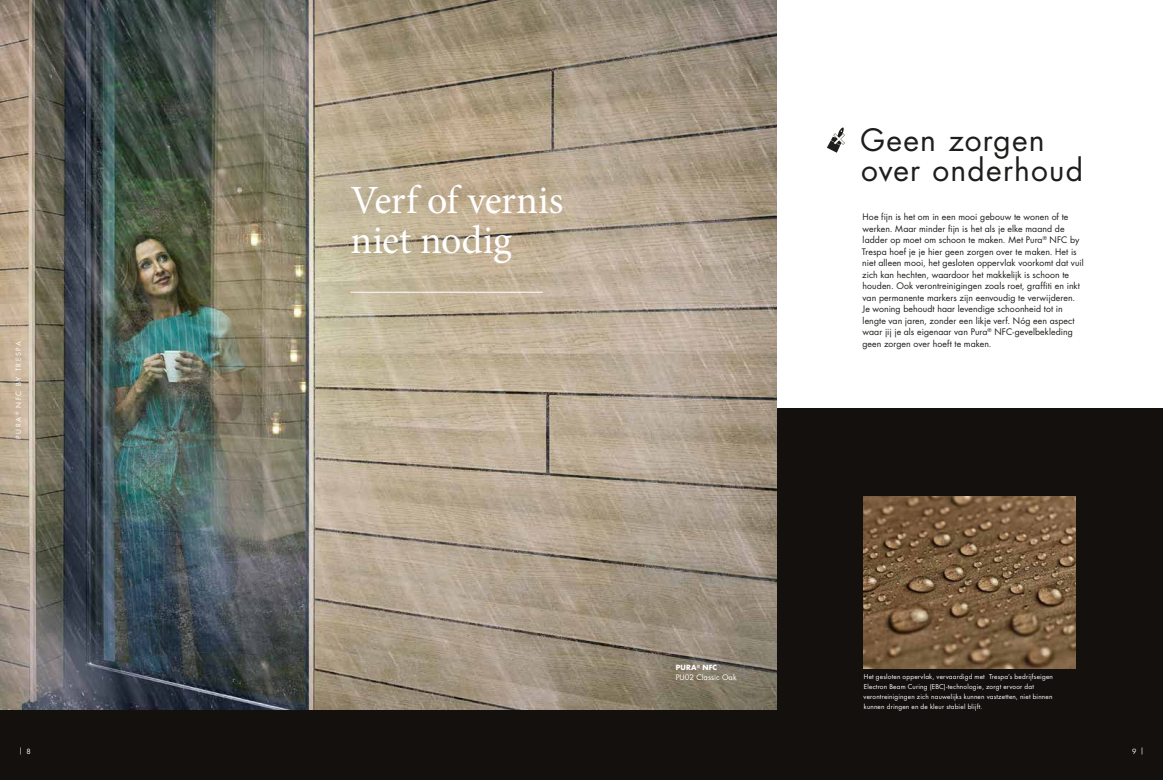
<style>
.page{position:relative;width:1163px;height:780px;background:#fff}
.page>*{position:absolute;margin:0;border:0;box-sizing:border-box;transform-origin:0 0}
.t1{font:40px/40px "Minion Pro";letter-spacing:-.01em;color:#fff}
.t2{font:30px/30px "Futura Std";letter-spacing:.04em;color:#1d1d1b}
.t3{font:8.8px/11.5px "Futura Std";letter-spacing:.005em;color:#1d1d1b}
.t4{font:7.5px "Futura Std";letter-spacing:.01em;color:#fff}
.t5{font:7px "Futura Std";letter-spacing:.21em;color:#fff}
.t6{font:700 7px "Futura Std";letter-spacing:.02em;color:#fff}
.t7{font:6.5px/10px "Futura Std";letter-spacing:.025em;color:#fff}
</style>
<div class="page">
<div style="left:0;top:408px;width:1162px;height:372px;background:#13100d"></div>
<img style="left:0;top:0;width:775px;height:709px">
<img style="left:863px;top:496px;width:212px;height:172px">
<hr style="left:350px;top:292px;width:193px;height:1px;background:#fff">
<svg style="left:827px;top:127px;width:17px;height:26px"></svg>
<p class="t5" style="left:14px;top:438px;width:99px;rotate:-90deg">PURA <sup>®</sup> NFC BY TRESPA</p>
<h1 class="t1" style="left:350px;top:180px;width:214px">Verf of vernis niet nodig</h1>
<h2 class="t2" style="left:860px;top:125px;width:224px">Geen zorgen over onderhoud</h2>
<p class="t3" style="left:861px;top:211px;width:223px">Hoe fijn is het om in een mooi gebouw te wonen of te werken. Maar minder fijn is het als je elke maand de ladder op moet om schoon te maken. Met Pura<sup>®</sup> NFC by Trespa hoef je je hier geen zorgen over te maken. Het is niet alleen mooi, het gesloten oppervlak voorkomt dat vuil zich kan hechten, waardoor het makkelijk is schoon te houden. Ook verontreinigingen zoals roet, graffiti en inkt van permanente markers zijn eenvoudig te verwijderen.<br>Je woning behoudt haar levendige schoonheid tot in lengte van jaren, zonder een likje verf. Nóg een aspect waar jij je als eigenaar van Pura<sup>®</sup> NFC-gevelbekleding geen zorgen over hoeft te maken.</p>
<p class="t6" style="left:675px;top:662px;width:43px">PURA<sup>®</sup> NFC</p>
<p class="t4" style="left:675px;top:672px;width:62px">PU02 Classic Oak</p>
<p class="t7" style="left:863px;top:671px;width:191px">Het gesloten oppervlak, vervaardigd met Trespa’s bedrijfseigen Electron Beam Curing (EBC)-technologie, zorgt ervoor dat verontreinigingen zich nauwelijks kunnen vastzetten, niet binnen kunnen dringen en de kleur stabiel blijft.</p>
<p class="t5" style="left:19px;top:746px;width:5px">|</p>
<p class="t5" style="left:1139px;top:746px;width:5px">|</p>
<p class="t5" style="left:27px;top:746px;width:6px">8</p>
<p class="t5" style="left:1131px;top:746px;width:6px">9</p>
</div>
